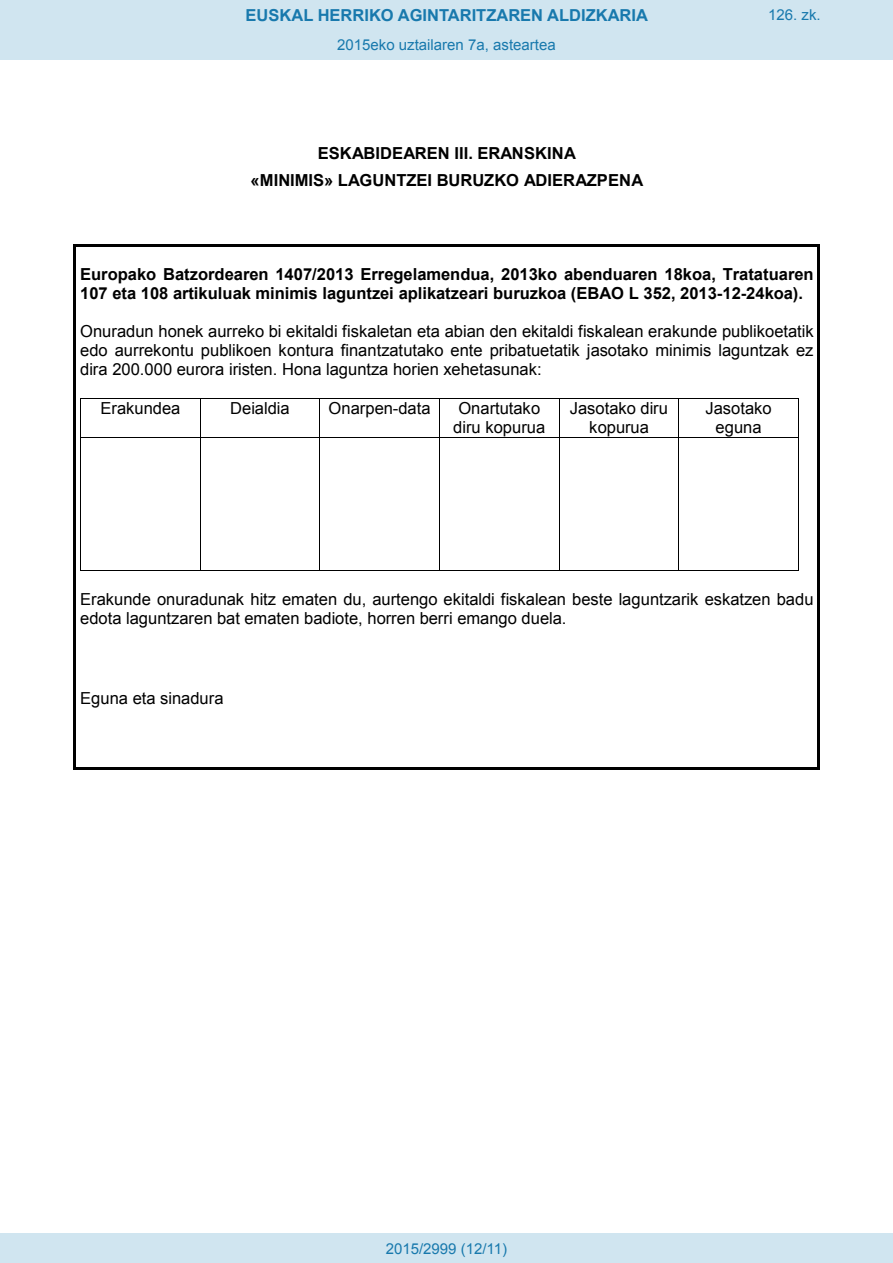
<style>
.page{position:relative;width:893px;height:1263px;background:#fff}
.page>*{position:absolute;margin:0;border:0;box-sizing:border-box;transform-origin:0 0}
.t1{font:16.5px/19px "Arial";color:#000;text-align:center}
.t2{font:700 16.5px/27px "Arial";color:#000;text-align:center}
.t3{font:700 16.5px "Arial";color:#1879ad}
.Paginacion_Centro{font:15px "Arial";color:#1879ad}
</style>
<div class="page">
<hr style="left:81px;top:398px;width:119px;height:1px;background:#000">
<hr style="left:201px;top:398px;width:119px;height:1px;background:#000">
<hr style="left:320px;top:398px;width:119px;height:1px;background:#000">
<hr style="left:440px;top:398px;width:119px;height:1px;background:#000">
<hr style="left:559px;top:398px;width:119px;height:1px;background:#000">
<hr style="left:679px;top:398px;width:119px;height:1px;background:#000">
<hr style="left:80px;top:399px;width:1px;height:38px;background:#000">
<hr style="left:200px;top:399px;width:1px;height:38px;background:#000">
<hr style="left:320px;top:399px;width:1px;height:38px;background:#000">
<hr style="left:439px;top:399px;width:1px;height:38px;background:#000">
<hr style="left:559px;top:399px;width:1px;height:38px;background:#000">
<hr style="left:678px;top:399px;width:1px;height:38px;background:#000">
<hr style="left:798px;top:399px;width:1px;height:38px;background:#000">
<hr style="left:81px;top:437px;width:119px;height:1px;background:#000">
<hr style="left:201px;top:437px;width:119px;height:1px;background:#000">
<hr style="left:320px;top:437px;width:119px;height:1px;background:#000">
<hr style="left:440px;top:437px;width:119px;height:1px;background:#000">
<hr style="left:559px;top:437px;width:119px;height:1px;background:#000">
<hr style="left:679px;top:437px;width:119px;height:1px;background:#000">
<hr style="left:80px;top:438px;width:1px;height:132px;background:#000">
<hr style="left:81px;top:570px;width:119px;height:1px;background:#000">
<hr style="left:200px;top:438px;width:1px;height:132px;background:#000">
<hr style="left:201px;top:570px;width:119px;height:1px;background:#000">
<hr style="left:320px;top:438px;width:1px;height:132px;background:#000">
<hr style="left:320px;top:570px;width:119px;height:1px;background:#000">
<hr style="left:439px;top:438px;width:1px;height:132px;background:#000">
<hr style="left:440px;top:570px;width:119px;height:1px;background:#000">
<hr style="left:559px;top:438px;width:1px;height:132px;background:#000">
<hr style="left:559px;top:570px;width:119px;height:1px;background:#000">
<hr style="left:678px;top:438px;width:1px;height:132px;background:#000">
<hr style="left:679px;top:570px;width:119px;height:1px;background:#000">
<hr style="left:798px;top:438px;width:1px;height:132px;background:#000">
<hr style="left:76px;top:244px;width:742px;height:2px;background:#000">
<hr style="left:74px;top:246px;width:2px;height:522px;background:#000">
<hr style="left:76px;top:768px;width:742px;height:2px;background:#000">
<hr style="left:818px;top:246px;width:2px;height:522px;background:#000">
<div style="left:0;top:0;width:893px;height:60px;background:#d0e5f0"></div>
<div style="left:0;top:1233px;width:893px;height:30px;background:#d0e5f0"></div>
<p class="t3" style="left:246px;top:4px;width:404px">EUSKAL HERRIKO AGINTARITZAREN ALDIZKARIA</p>
<p class="Paginacion_Centro" style="left:768px;top:5px;width:54px">126. zk.</p>
<p class="Paginacion_Centro" style="left:337px;top:35px;width:220px">2015eko uztailaren 7a, asteartea</p>
<p class="t2" style="left:251px;top:140px;width:394px">ESKABIDEAREN III. ERANSKINA<br>«MINIMIS» LAGUNTZEI BURUZKO ADIERAZPENA</p>
<p class="t2" style="left:80px;top:266px;width:735px;line-height:18.9px;text-align:left">Europako Batzordearen 1407/2013 Erregelamendua, 2013ko abenduaren 18koa, Tratatuaren<br>107 eta 108 artikuluak minimis laguntzei aplikatzeari buruzkoa (EBAO L 352, 2013-12-24koa).</p>
<p class="t1" style="left:80px;top:322px;width:735px;text-align:justify">Onuradun honek aurreko bi ekitaldi fiskaletan eta abian den ekitaldi fiskalean erakunde publikoetatik edo aurrekontu publikoen kontura finantzatutako ente pribatuetatik jasotako minimis laguntzak ez dira 200.000 eurora iristen. Hona laguntza horien xehetasunak:</p>
<p class="t1" style="left:101px;top:399px;width:81px">Erakundea</p>
<p class="t1" style="left:230px;top:399px;width:61px">Deialdia</p>
<p class="t1" style="left:329px;top:399px;width:104px">Onarpen-data</p>
<p class="t1" style="left:453px;top:399px;width:94px">Onartutako diru kopurua</p>
<p class="t1" style="left:570px;top:399px;width:100px">Jasotako diru kopurua</p>
<p class="t1" style="left:705px;top:399px;width:68px">Jasotako eguna</p>
<p class="t1" style="left:80px;top:590px;width:735px;text-align:left">Erakunde onuradunak hitz ematen du, aurtengo ekitaldi fiskalean beste laguntzarik eskatzen badu edota laguntzaren bat ematen badiote, horren berri emango duela.</p>
<p class="t1" style="left:80px;top:689px;width:145px">Eguna eta sinadura</p>
<p class="Paginacion_Centro" style="left:386px;top:1238px;width:123px">2015/2999 (12/11)</p>
</div>
